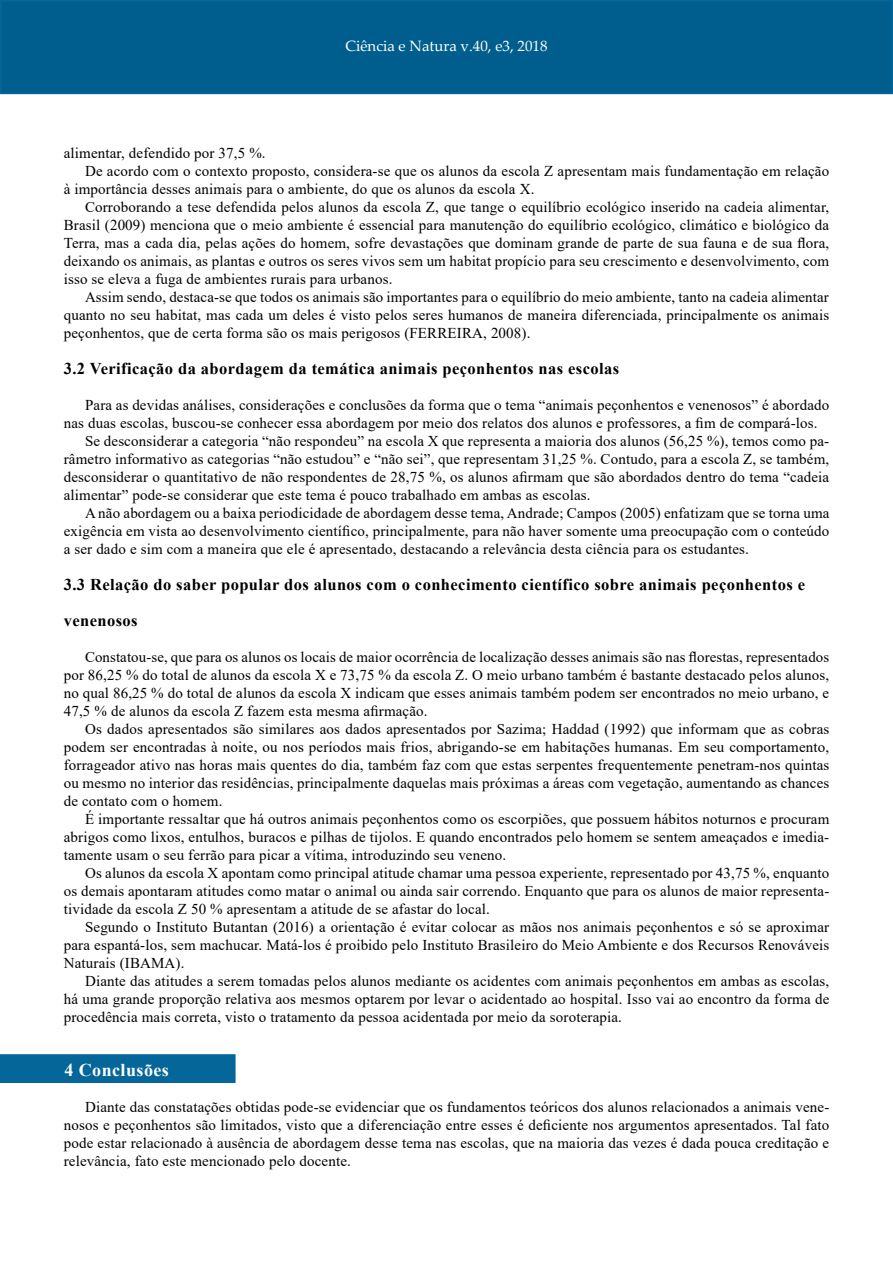
<style>
.page{position:relative;width:893px;height:1263px;background:#fff}
.page>*{position:absolute;margin:0;border:0;box-sizing:border-box;transform-origin:0 0}
.t1{font:700 18px "Times New Roman";letter-spacing:.025em;color:#fff}
.t2{font:700 16.5px/36px "Times New Roman";letter-spacing:.025em;color:#000}
.t3{font:15px/18px "Times New Roman";letter-spacing:.01em;color:#000;text-align:justify}
.t4{font:15px "Palatino Linotype";color:#fff}
</style>
<div class="page">
<div style="left:0;top:0;width:893px;height:94px;background:#005e8e;border:2px solid #056699"></div>
<div style="left:1px;top:1055px;width:234px;height:27px;background:#056699"></div>
<div style="left:0;top:1054px;width:236px;height:29px;border:2px solid #056699"></div>
<p class="t4" style="left:345px;top:35px;width:204px">Ciência e Natura v.40, e3, 2018</p>
<p class="t3" style="left:64px;top:144px;width:203px">alimentar, defendido por 37,5 %.</p>
<p class="t3" style="left:85px;top:162px;width:746px">De acordo com o contexto proposto, considera-se que os alunos da escola Z apresentam mais fundamentação em relação</p>
<p class="t3" style="left:64px;top:180px;width:472px">à importância desses animais para o ambiente, do que os alunos da escola X.</p>
<p class="t3" style="left:85px;top:198px;width:746px">Corroborando a tese defendida pelos alunos da escola Z, que tange o equilíbrio ecológico inserido na cadeia alimentar,</p>
<p class="t3" style="left:64px;top:216px;width:767px">Brasil (2009) menciona que o meio ambiente é essencial para manutenção do equilíbrio ecológico, climático e biológico da</p>
<p class="t3" style="left:64px;top:234px;width:767px">Terra, mas a cada dia, pelas ações do homem, sofre devastações que dominam grande de parte de sua fauna e de sua flora,</p>
<p class="t3" style="left:64px;top:252px;width:767px">deixando os animais, as plantas e outros os seres vivos sem um habitat propício para seu crescimento e desenvolvimento, com</p>
<p class="t3" style="left:64px;top:270px;width:330px">isso se eleva a fuga de ambientes rurais para urbanos.</p>
<p class="t3" style="left:85px;top:288px;width:745px">Assim sendo, destaca-se que todos os animais são importantes para o equilíbrio do meio ambiente, tanto na cadeia alimentar</p>
<p class="t3" style="left:64px;top:306px;width:767px">quanto no seu habitat, mas cada um deles é visto pelos seres humanos de maneira diferenciada, principalmente os animais</p>
<p class="t3" style="left:64px;top:324px;width:468px">peçonhentos, que de certa forma são os mais perigosos (FERREIRA, 2008).</p>
<p class="t2" style="left:64px;top:350px;width:557px">3.2 Verificação da abordagem da temática animais peçonhentos nas escolas</p>
<p class="t3" style="left:85px;top:396px;width:746px">Para as devidas análises, considerações e conclusões da forma que o tema “animais peçonhentos e venenosos” é abordado</p>
<p class="t3" style="left:64px;top:414px;width:755px">nas duas escolas, buscou-se conhecer essa abordagem por meio dos relatos dos alunos e professores, a fim de compará-los.</p>
<p class="t3" style="left:85px;top:432px;width:746px">Se desconsiderar a categoria “não respondeu” na escola X que representa a maioria dos alunos (56,25 %), temos como pa-</p>
<p class="t3" style="left:64px;top:450px;width:767px">râmetro informativo as categorias “não estudou” e “não sei”, que representam 31,25 %. Contudo, para a escola Z, se também,</p>
<p class="t3" style="left:64px;top:468px;width:767px">desconsiderar o quantitativo de não respondentes de 28,75 %, os alunos afirmam que são abordados dentro do tema “cadeia</p>
<p class="t3" style="left:64px;top:486px;width:528px">alimentar” pode-se considerar que este tema é pouco trabalhado em ambas as escolas.</p>
<p class="t3" style="left:85px;top:504px;width:746px">A não abordagem ou a baixa periodicidade de abordagem desse tema, Andrade; Campos (2005) enfatizam que se torna uma</p>
<p class="t3" style="left:64px;top:522px;width:767px">exigência em vista ao desenvolvimento científico, principalmente, para não haver somente uma preocupação com o conteúdo</p>
<p class="t3" style="left:64px;top:540px;width:687px">a ser dado e sim com a maneira que ele é apresentado, destacando a relevância desta ciência para os estudantes.</p>
<p class="t2" style="left:64px;top:566px;width:743px">3.3 Relação do saber popular dos alunos com o conhecimento científico sobre animais peçonhentos e venenosos</p>
<p class="t3" style="left:64px;top:648px;width:767px;text-indent:21px">Constatou-se, que para os alunos os locais de maior ocorrência de localização desses animais são nas florestas, representados por 86,25 % do total de alunos da escola X e 73,75 % da escola Z. O meio urbano também é bastante destacado pelos alunos, no qual 86,25 % do total de alunos da escola X indicam que esses animais também podem ser encontrados no meio urbano, e 47,5 % de alunos da escola Z fazem esta mesma afirmação.</p>
<p class="t3" style="left:64px;top:720px;width:767px;text-indent:21px">Os dados apresentados são similares aos dados apresentados por Sazima; Haddad (1992) que informam que as cobras podem ser encontradas à noite, ou nos períodos mais frios, abrigando-se em habitações humanas. Em seu comportamento, forrageador ativo nas horas mais quentes do dia, também faz com que estas serpentes frequentemente penetram-nos quintas ou mesmo no interior das residências, principalmente daquelas mais próximas a áreas com vegetação, aumentando as chances de contato com o homem.</p>
<p class="t3" style="left:64px;top:810px;width:767px;text-indent:21px">É importante ressaltar que há outros animais peçonhentos como os escorpiões, que possuem hábitos noturnos e procuram abrigos como lixos, entulhos, buracos e pilhas de tijolos. E quando encontrados pelo homem se sentem ameaçados e imedia&shy;tamente usam o seu ferrão para picar a vítima, introduzindo seu veneno.</p>
<p class="t3" style="left:64px;top:864px;width:767px;text-indent:21px">Os alunos da escola X apontam como principal atitude chamar uma pessoa experiente, representado por 43,75 %, enquanto os demais apontaram atitudes como matar o animal ou ainda sair correndo. Enquanto que para os alunos de maior representa&shy;tividade da escola Z 50 % apresentam a atitude de se afastar do local.</p>
<p class="t3" style="left:64px;top:918px;width:767px;text-indent:21px">Segundo o Instituto Butantan (2016) a orientação é evitar colocar as mãos nos animais peçonhentos e só se aproximar para espantá-los, sem machucar. Matá-los é proibido pelo Instituto Brasileiro do Meio Ambiente e dos Recursos Renováveis Naturais (IBAMA).</p>
<p class="t3" style="left:64px;top:972px;width:767px;text-indent:21px">Diante das atitudes a serem tomadas pelos alunos mediante os acidentes com animais peçonhentos em ambas as escolas, há uma grande proporção relativa aos mesmos optarem por levar o acidentado ao hospital. Isso vai ao encontro da forma de procedência mais correta, visto o tratamento da pessoa acidentada por meio da soroterapia.</p>
<p class="t1" style="left:64px;top:1057px;width:106px">4 Conclusões</p>
<p class="t3" style="left:64px;top:1098px;width:767px;text-indent:21px">Diante das constatações obtidas pode-se evidenciar que os fundamentos teóricos dos alunos relacionados a animais vene&shy;nosos e peçonhentos são limitados, visto que a diferenciação entre esses é deficiente nos argumentos apresentados. Tal fato pode estar relacionado à ausência de abordagem desse tema nas escolas, que na maioria das vezes é dada pouca creditação e relevância, fato este mencionado pelo docente.</p>
</div>
